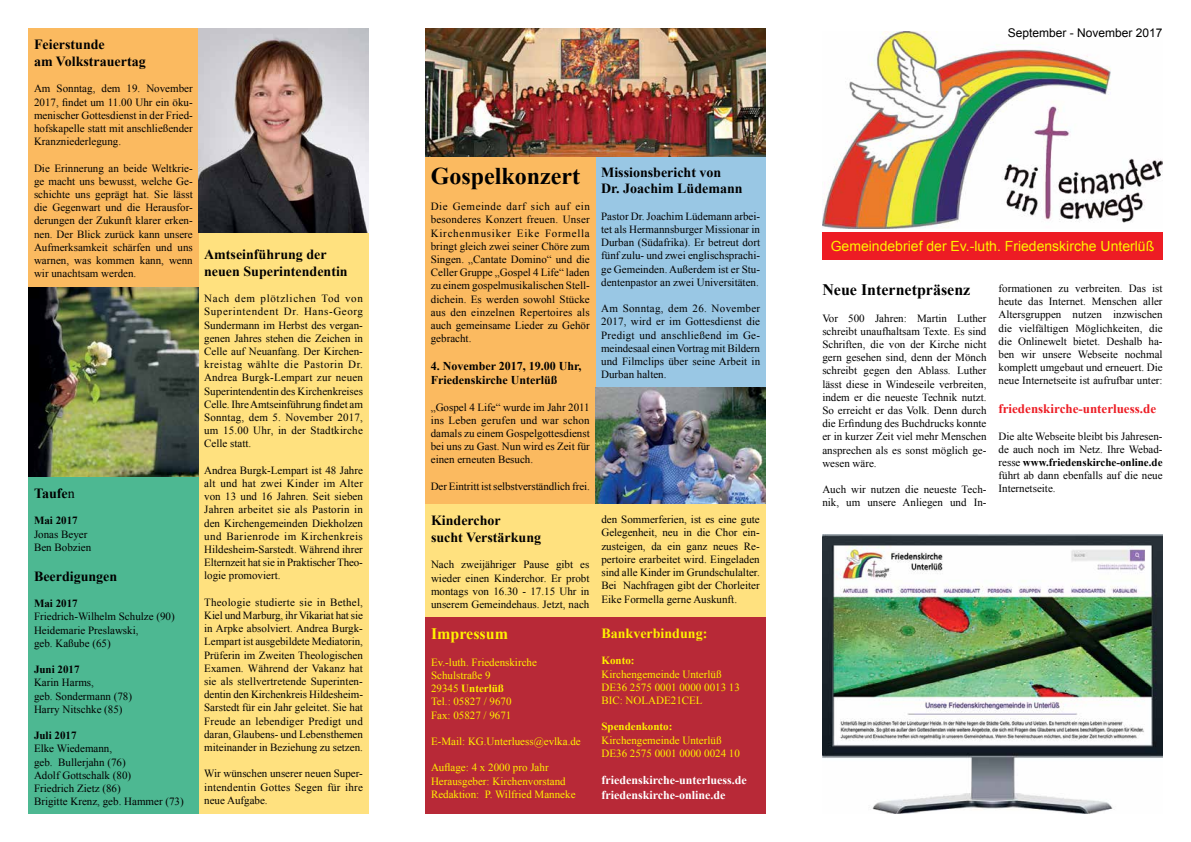
<style>
.page{position:relative;width:1191px;height:842px;background:#fff}
.page>*{position:absolute;margin:0;border:0;box-sizing:border-box;transform-origin:0 0}
.t1{font:700 24px "Times New Roman";color:#000}
.t2{font:700 16px "Times New Roman";color:#000}
.t3{font:700 16px "Times New Roman";color:#fff200}
.t4{font:700 14px/16.8px "Times New Roman";color:#000}
.t5{font:14px "Arial";color:#fff200}
.t6{font:700 14px "Times New Roman";color:#fff200}
.t7{font:700 13px "Times New Roman";color:#ed1c24}
.t8{font:700 12px/14.4px "Times New Roman";color:#fff}
.t9{font:700 12px/14.4px "Times New Roman";color:#000}
.t10{font:12px "Arial";color:#000}
.t11{font:11px/13.2px "Times New Roman";color:#000;text-align:justify}
.t12{font:11px/13.2px "Times New Roman";color:#fff200}
.t13{font:700 11px "Times New Roman";color:#000}
.t14{font:700 11px "Times New Roman";color:#fff200}
.s1{font-weight:400}
.s2{font-weight:700}
</style>
<div class="page">
<div style="left:198px;top:28px;width:170px;height:786px;background:#ffe17f"></div>
<img style="left:823px;top:32px;width:339px;height:196px">
<div style="left:822px;top:233px;width:340px;height:27px;background:#ed1c24"></div>
<div style="left:28px;top:477px;width:170px;height:337px;background:#4db892"></div>
<div style="left:425px;top:617px;width:340px;height:197px;background:#b82937"></div>
<div style="left:595px;top:156px;width:171px;height:231px;background:#99c7e4"></div>
<div style="left:28px;top:28px;width:170px;height:260px;background:#fbba60"></div>
<img style="left:28px;top:288px;width:170px;height:189px">
<img style="left:198px;top:28px;width:171px;height:205px">
<div style="left:425px;top:156px;width:170px;height:348px;background:#fbba60"></div>
<img style="left:595px;top:387px;width:170px;height:117px">
<div style="left:425px;top:504px;width:340px;height:113px;background:#ffe17f"></div>
<img style="left:426px;top:28px;width:339px;height:128px">
<img style="left:822px;top:534px;width:340px;height:280px">
<p class="t4" style="left:34px;top:36px;width:113px">Feierstunde<br>am Volkstrauertag</p>
<p class="t11" style="left:34px;top:82px;width:160px">Am Sonntag, dem 19. November 2017, findet um 11.00 Uhr ein öku&shy;menischer Gottesdienst in der Fried&shy;hofskapelle statt mit anschließender Kranzniederlegung.</p>
<p class="t11" style="left:34px;top:161px;width:160px">Die Erinnerung an beide Weltkrie&shy;ge macht uns bewusst, welche Ge&shy;schichte uns geprägt hat. Sie lässt die Gegenwart und die Herausfor&shy;derungen der Zukunft klarer erken&shy;nen. Der Blick zurück kann unsere Aufmerksamkeit schärfen und uns warnen, was kommen kann, wenn wir unachtsam werden.</p>
<h1 class="t1" style="left:431px;top:159px;width:151px">Gospelkonzert</h1>
<p class="t11" style="left:431px;top:200px;width:161px">Die Gemeinde darf sich auf ein besonderes Konzert freuen. Unser Kirchenmusiker Eike Formella bringt gleich zwei seiner Chöre zum Singen. „Cantate Domino“ und die Celler Gruppe „Gospel 4 Life“ laden zu einem gospelmusikalischen Stell&shy;dichein. Es werden sowohl Stücke aus den einzelnen Repertoires als auch gemeinsame Lieder zu Gehör gebracht.</p>
<p class="t9" style="left:431px;top:358px;width:152px">4. November 2017, 19.00 Uhr,<br>Friedenskirche Unterlüß</p>
<p class="t11" style="left:431px;top:400px;width:160px">„Gospel 4 Life“ wurde im Jahr 2011 ins Leben gerufen und war schon damals zu einem Gospelgottesdienst bei uns zu Gast. Nun wird es Zeit für einen erneuten Besuch.</p>
<p class="t11" style="left:431px;top:479px;width:160px">Der Eintritt ist selbstverständlich frei.</p>
<p class="t4" style="left:431px;top:512px;width:112px">Kinderchor<br>sucht Verstärkung</p>
<p class="t11" style="left:431px;top:558px;width:160px">Nach zweijähriger Pause gibt es wieder einen Kinderchor. Er probt montags von 16.30 - 17.15 Uhr in unserem Gemeindehaus. Jetzt, nach</p>
<p class="t4" style="left:204px;top:245px;width:145px">Amtseinführung der neuen Superintendentin</p>
<p class="t11" style="left:204px;top:292px;width:160px">Nach dem plötzlichen Tod von Superintendent Dr. Hans-Georg Sundermann im Herbst des vergan&shy;genen Jahres stehen die Zeichen in Celle auf Neuanfang. Der Kirchen&shy;kreistag wählte die Pastorin Dr.<br>Andrea Burgk-Lempart zur neuen Superintendentin des Kirchenkreises Celle. Ihre Amtseinführung findet am Sonntag, dem 5. November 2017, um 15.00 Uhr, in der Stadtkirche Celle statt.</p>
<p class="t11" style="left:204px;top:463px;width:160px">Andrea Burgk-Lempart ist 48 Jahre alt und hat zwei Kinder im Alter von 13 und 16 Jahren. Seit sieben Jahren arbeitet sie als Pastorin in den Kirchengemeinden Diekholzen und Barienrode im Kirchenkreis Hildesheim-Sarstedt. Während ihrer Elternzeit hat sie in Praktischer Theo&shy;logie promoviert.</p>
<p class="t11" style="left:204px;top:595px;width:160px">Theologie studierte sie in Bethel, Kiel und Marburg, ihr Vikariat hat sie in Arpke absolviert. Andrea Burgk-Lempart ist ausgebildete Mediatorin, Prüferin im Zweiten Theologischen Examen. Während der Vakanz hat sie als stellvertretende Superinten&shy;dentin den Kirchenkreis Hildesheim-Sarstedt für ein Jahr geleitet. Sie hat Freude an lebendiger Predigt und daran, Glaubens- und Lebensthemen miteinander in Beziehung zu setzen.</p>
<p class="t11" style="left:204px;top:767px;width:160px">Wir wünschen unserer neuen Super&shy;intendentin Gottes Segen für ihre neue Aufgabe.</p>
<p class="t4" style="left:34px;top:484px;width:42px">Taufe<span class="s1">n</span></p>
<p class="t13" style="left:34px;top:513px;width:45px">Mai 2017</p>
<p class="t11" style="left:34px;top:527px;width:59px">Jonas Beyer<br>Ben Bobzien</p>
<p class="t4" style="left:34px;top:567px;width:85px">Beerdigungen</p>
<p class="t13" style="left:34px;top:596px;width:45px">Mai 2017</p>
<p class="t11" style="left:34px;top:610px;width:142px;text-align:left">Friedrich-Wilhelm Schulze (90)<br>Heidemarie Preslawski,<br>geb. Kaßube (65)</p>
<p class="t13" style="left:34px;top:662px;width:47px">Juni 2017</p>
<p class="t11" style="left:34px;top:676px;width:100px;text-align:left">Karin Harms,<br>geb. Sondermann (78)<br>Harry Nitschke (85)</p>
<p class="t13" style="left:34px;top:728px;width:44px">Juli 2017</p>
<p class="t11" style="left:34px;top:742px;width:151px;text-align:left">Elke Wiedemann,<br>geb. Bullerjahn (76)<br>Adolf Gottschalk (80)<br>Friedrich Zietz (86)<br>Brigitte Krenz, geb. Hammer (73)</p>
<h2 class="t3" style="left:431px;top:623px;width:79px">Impressum</h2>
<p class="t12" style="left:431px;top:655px;width:107px">Ev.-luth. Friedenskirche<br>Schulstraße 9<br>29345 <span class="s2">Unterlüß<br></span>Tel.: 05827 / 9670<br>Fax: 05827 / 9671</p>
<p class="t12" style="left:431px;top:734px;width:151px">E-Mail: KG.Unterluess@evlka.de</p>
<p class="t12" style="left:431px;top:761px;width:146px">Auflage: 4 x 2000 pro Jahr<br>Herausgeber: Kirchenvorstand<br>Redaktion: P. Wilfried Manneke</p>
<p class="t4" style="left:601px;top:163px;width:143px">Missionsbericht von<br>Dr. Joachim Lüdemann</p>
<p class="t11" style="left:601px;top:209px;width:160px">Pastor Dr. Joachim Lüdemann arbei&shy;tet als Hermannsburger Missionar in Durban (Südafrika). Er betreut dort fünf zulu- und zwei englischsprachi&shy;ge Gemeinden. Außerdem ist er Stu&shy;dentenpastor an zwei Universitäten.</p>
<p class="t11" style="left:601px;top:302px;width:160px">Am Sonntag, dem 26. November 2017, wird er im Gottesdienst die Predigt und anschließend im Ge&shy;meindesaal einen Vortrag mit Bildern und Filmclips über seine Arbeit in Durban halten.</p>
<p class="t11" style="left:601px;top:513px;width:160px">den Sommerferien, ist es eine gute Gelegenheit, neu in die Chor ein&shy;zusteigen, da ein ganz neues Re&shy;pertoire erarbeitet wird. Eingeladen sind alle Kinder im Grundschulalter.<br>Bei Nachfragen gibt der Chorleiter Eike Formella gerne Auskunft.</p>
<p class="t6" style="left:601px;top:624px;width:107px">Bankverbindung:</p>
<p class="t14" style="left:601px;top:653px;width:34px">Konto:</p>
<p class="t12" style="left:601px;top:667px;width:140px">Kirchengemeinde Unterlüß<br>DE36 2575 0001 0000 0013 13<br>BIC: NOLADE21CEL</p>
<p class="t14" style="left:601px;top:719px;width:72px">Spendenkonto:</p>
<p class="t12" style="left:601px;top:733px;width:140px">Kirchengemeinde Unterlüß<br>DE36 2575 0001 0000 0024 10</p>
<p class="t8" style="left:601px;top:773px;width:147px">friedenskirche-unterluess.de friedenskirche-online.de</p>
<p class="t10" style="left:1007px;top:25px;width:156px">September - November 2017</p>
<p class="t5" style="left:830px;top:237px;width:325px">Gemeindebrief der Ev.-luth. Friedenskirche Unterlüß</p>
<h2 class="t2" style="left:822px;top:279px;width:149px">Neue Internetpräsenz</h2>
<p class="t11" style="left:822px;top:311px;width:166px">Vor 500 Jahren: Martin Luther schreibt unaufhaltsam Texte. Es sind Schriften, die von der Kirche nicht gern gesehen sind, denn der Mönch schreibt gegen den Ablass. Luther lässt diese in Windeseile verbreiten, indem er die neueste Technik nutzt.<br>So erreicht er das Volk. Denn durch die Erfindung des Buchdrucks konnte er in kurzer Zeit viel mehr Menschen ansprechen als es sonst möglich ge&shy;wesen wäre.</p>
<p class="t11" style="left:822px;top:483px;width:166px">Auch wir nutzen die neueste Tech&shy;nik, um unsere Anliegen und In-</p>
<p class="t11" style="left:998px;top:281px;width:166px">formationen zu verbreiten. Das ist heute das Internet. Menschen aller Altersgruppen nutzen inzwischen die vielfältigen Möglichkeiten, die die Onlinewelt bietet. Deshalb ha&shy;ben wir unsere Webseite nochmal komplett umgebaut und erneuert. Die neue Internetseite ist aufrufbar unter:</p>
<p class="t7" style="left:998px;top:400px;width:159px">friedenskirche-unterluess.de</p>
<p class="t11" style="left:998px;top:429px;width:166px">Die alte Webseite bleibt bis Jahresen&shy;de auch noch im Netz. Ihre Webad&shy;resse <span class="s2">www.friedenskirche-online.de </span>führt ab dann ebenfalls auf die neue Internetseite.</p>
</div>
